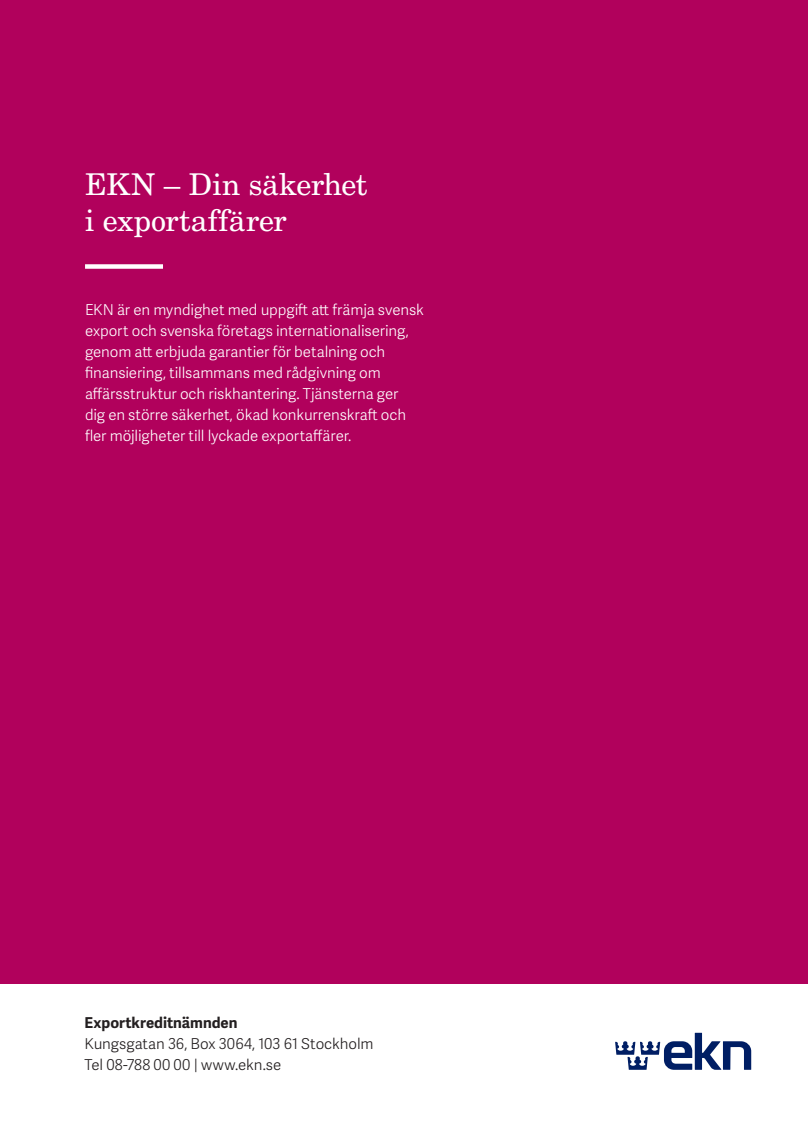
<style>
.page{position:relative;width:808px;height:1127px;background:#fff}
.page>*{position:absolute;margin:0;border:0;box-sizing:border-box;transform-origin:0 0}
.Rubrik_1____EKN14{font:30px/36px "New Century Schlbk LT Std";color:#fff}
.Boiler_plate_text{font:300 15px/21px "Adelle Sans";letter-spacing:-.005em;color:#fff}
.Boiler_plate_text-2{font:300 15px "Adelle Sans";color:#231f20}
.Boiler_plate_text-3{font:700 15px "Adelle Sans";color:#231f20}
</style>
<div class="page">
<div style="left:0;top:0;width:808px;height:983px;background:#b1015c"></div>
<div style="left:85px;top:264px;width:78px;height:5px;background:#fff"></div>
<svg style="left:615px;top:1033px;width:136px;height:37px"></svg>
<p class="Rubrik_1____EKN14" style="left:85px;top:167px;width:284px">EKN – Din säkerhet i exportaffärer</p>
<p class="Boiler_plate_text" style="left:85px;top:299px;width:340px">EKN är en myndighet med uppgift att främja svensk export och svenska företags internationalisering, genom att erbjuda garantier för betalning och finansiering, tillsammans med rådgivning om affärsstruktur och riskhantering. Tjänsterna ger<br>dig en större säkerhet, ökad konkurrenskraft och fler möjligheter till lyckade exportaffärer.</p>
<p class="Boiler_plate_text-3" style="left:85px;top:1011px;width:154px">Exportkreditnämnden</p>
<p class="Boiler_plate_text-2" style="left:85px;top:1033px;width:290px">Kungsgatan 36, Box 3064, 103 61 Stockholm</p>
<p class="Boiler_plate_text-2" style="left:85px;top:1054px;width:198px">Tel 08-788 00 00 | www.ekn.se</p>
</div>
